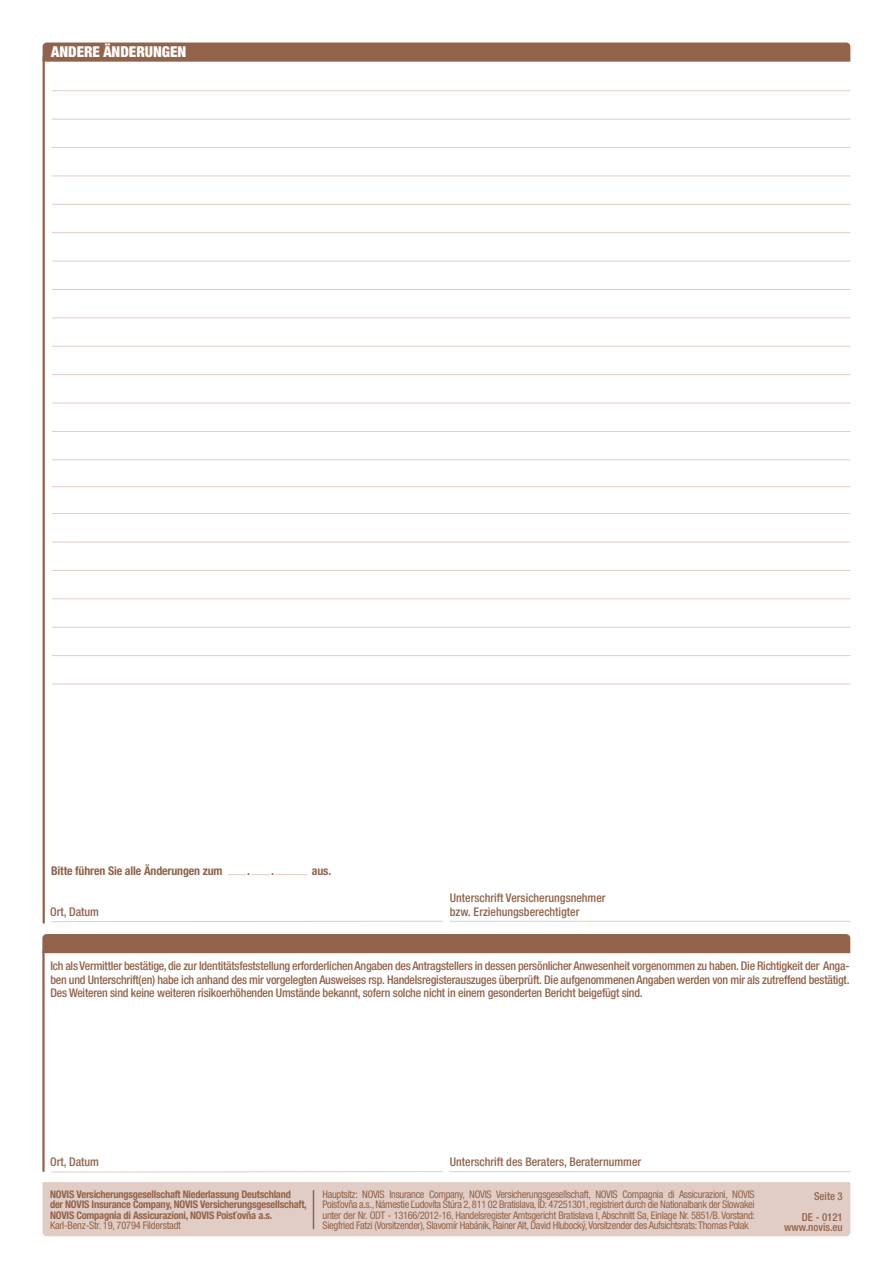
<style>
.page{position:relative;width:893px;height:1263px;background:#fff}
.page>*{position:absolute;margin:0;border:0;box-sizing:border-box;transform-origin:0 0}
.t1{font:900 condensed 15px "Helvetica Neue LT Pro";color:#fff}
.t2{font:500 condensed 12px/13.5px "Helvetica Neue LT Pro";color:#91634b;text-align:justify}
.t3{font:700 condensed 12px "Helvetica Neue LT Pro";letter-spacing:-.01em;color:#91634b}
.t4{font:500 condensed 10.95px "Helvetica Neue LT Pro";color:#91634b}
.t5{font:condensed 10.5px/10.5px "Helvetica Neue LT Pro";letter-spacing:-.03em;color:#91634b;text-align:justify}
.t6{font:700 condensed 10.5px/10.5px "Helvetica Neue LT Pro";letter-spacing:-.02em;color:#91634b}
.s1{font-weight:400}
</style>
<div class="page">
<div style="left:43px;top:1182px;width:807px;height:54px;background:#e1cdc5"></div>
<div style="left:42px;top:934px;width:808px;height:19px;background:#91634b"></div>
<hr style="left:450px;top:1171px;width:400px;height:1px;background:#e1cdc5">
<hr style="left:450px;top:921px;width:400px;height:1px;background:#e1cdc5">
<hr style="left:51px;top:1171px;width:392px;height:1px;background:#e1cdc5">
<hr style="left:51px;top:921px;width:392px;height:1px;background:#e1cdc5">
<hr style="left:42px;top:951px;width:3px;height:220px;background:#91634b">
<div style="left:43px;top:43px;width:807px;height:19px;background:#91634b"></div>
<hr style="left:43px;top:57px;width:2px;height:866px;background:#91634b">
<hr style="left:52px;top:90px;width:798px;height:1px;background:#e1cdc5">
<hr style="left:52px;top:204px;width:798px;height:1px;background:#e1cdc5">
<hr style="left:52px;top:317px;width:798px;height:1px;background:#e1cdc5">
<hr style="left:52px;top:570px;width:798px;height:1px;background:#e1cdc5">
<hr style="left:52px;top:147px;width:798px;height:1px;background:#e1cdc5">
<hr style="left:52px;top:261px;width:798px;height:1px;background:#e1cdc5">
<hr style="left:52px;top:513px;width:798px;height:1px;background:#e1cdc5">
<hr style="left:52px;top:374px;width:798px;height:1px;background:#e1cdc5">
<hr style="left:52px;top:627px;width:798px;height:1px;background:#e1cdc5">
<hr style="left:52px;top:431px;width:798px;height:1px;background:#e1cdc5">
<hr style="left:52px;top:684px;width:798px;height:1px;background:#e1cdc5">
<hr style="left:52px;top:119px;width:798px;height:1px;background:#e1cdc5">
<hr style="left:52px;top:232px;width:798px;height:1px;background:#e1cdc5">
<hr style="left:52px;top:346px;width:798px;height:1px;background:#e1cdc5">
<hr style="left:52px;top:598px;width:798px;height:1px;background:#e1cdc5">
<hr style="left:52px;top:176px;width:798px;height:1px;background:#e1cdc5">
<hr style="left:52px;top:289px;width:798px;height:1px;background:#e1cdc5">
<hr style="left:52px;top:542px;width:798px;height:1px;background:#e1cdc5">
<hr style="left:52px;top:403px;width:798px;height:1px;background:#e1cdc5">
<hr style="left:52px;top:655px;width:798px;height:1px;background:#e1cdc5">
<hr style="left:52px;top:459px;width:798px;height:1px;background:#e1cdc5">
<hr style="left:52px;top:486px;width:798px;height:1px;background:#e1cdc5">
<svg style="left:252px;top:874px;width:18px;height:1px"></svg>
<svg style="left:228px;top:874px;width:18px;height:1px"></svg>
<hr style="left:276px;top:874px;width:32px;height:1px;background:#e1cdc5">
<hr style="left:313px;top:1190px;width:1px;height:39px;background:#91634b">
<p class="t1" style="left:51px;top:43px;width:137px">ANDERE ÄNDERUNGEN</p>
<p class="t3" style="left:51px;top:863px;width:173px">Bitte führen Sie alle Änderungen zum</p>
<p class="t3" style="left:247px;top:863px;width:4px">.</p>
<p class="t3" style="left:271px;top:863px;width:4px">.</p>
<p class="t3" style="left:312px;top:863px;width:21px">aus.</p>
<p class="t2" style="left:50px;top:904px;width:50px">Ort, Datum</p>
<p class="t2" style="left:450px;top:891px;width:157px">Unterschrift Versicherungsnehmer bzw. Erziehungsberechtigter</p>
<p class="t2" style="left:50px;top:959px;width:801px">Ich als Vermittler bestätige, die zur Identitätsfeststellung erforderlichen Angaben des Antragstellers in dessen persönlicher Anwesenheit vorgenommen zu haben. Die Richtigkeit der Anga&shy;ben und Unterschrift(en) habe ich anhand des mir vorgelegten Ausweises rsp. Handelsregisterauszuges überprüft. Die aufgenommenen Angaben werden von mir als zutreffend bestätigt.<br>Des Weiteren sind keine weiteren risikoerhöhenden Umstände bekannt, sofern solche nicht in einem gesonderten Bericht beigefügt sind.</p>
<p class="t2" style="left:50px;top:1155px;width:50px">Ort, Datum</p>
<p class="t6" style="left:50px;top:1188px;width:242px">NOVIS Versicherungsgesellschaft Niederlassung Deutschland</p>
<p class="t6" style="left:50px;top:1199px;width:258px">der NOVIS Insurance Company, NOVIS Versicherungsgesellschaft,<br>NOVIS Compagnia di Assicurazioni, NOVIS Poisťovňa a.s.<br><span class="s1">Karl-Benz-Str. 19, 70794 Filderstadt</span></p>
<p class="t2" style="left:450px;top:1155px;width:193px">Unterschrift des Beraters, Beraternummer</p>
<p class="t5" style="left:323px;top:1188px;width:434px">Hauptsitz: NOVIS Insurance Company, NOVIS Versicherungsgesellschaft, NOVIS Compagnia di Assicurazioni, NOVIS Poisťovňa a.s., Námestie Ľudovíta Štúra 2, 811 02 Bratislava, ID: 47251301, registriert durch die Nationalbank der Slowakei unter der Nr. ODT - 13166/2012-16, Handelsregister Amtsgericht Bratislava I, Abschnitt Sa, Einlage Nr. 5851/B. Vorstand:<br>Siegfried Fatzi (Vorsitzender), Slavomír Habánik, Rainer Alt, David Hlubocký, Vorsitzender des Aufsichtsrats: Thomas Polak</p>
<p class="t4" style="left:814px;top:1190px;width:30px">Seite 3</p>
<p class="t4" style="left:802px;top:1210px;width:42px">DE - 0121</p>
<p class="t4" style="left:784px;top:1220px;width:60px">www.novis.eu</p>
</div>
